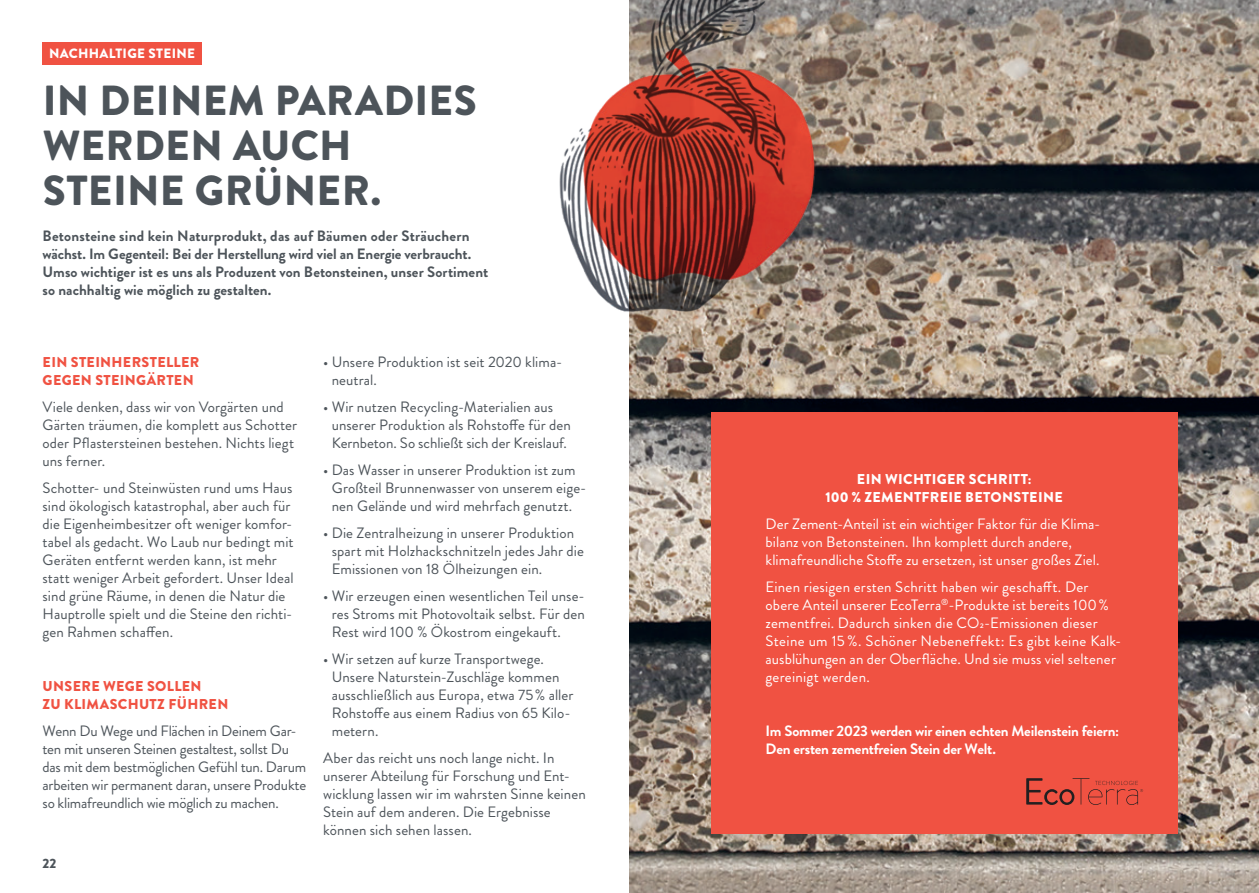
<style>
.page{position:relative;width:1259px;height:893px;background:#fff}
.page>*{position:absolute;margin:0;border:0;box-sizing:border-box;transform-origin:0 0}
.t1{font:900 42px/45px "Brandon Grotesque";letter-spacing:.01em;color:#4d545a}
.t2{font:15px/18px "Brandon Grotesque";letter-spacing:.005em;color:#4d545a}
.t3{font:15px/18px "Brandon Grotesque";letter-spacing:.01em;color:#fff}
.t4{font:700 15px/18px "Brandon Grotesque";color:#4d545a}
.t5{font:15px/18px "Brandon Grotesque";letter-spacing:-.015em;color:#4d545a}
.t6{font:700 15px/18px "Brandon Grotesque";letter-spacing:-.015em;color:#fff}
.t7{font:900 14.25px/18px "Brandon Grotesque";letter-spacing:.025em;color:#f05242}
.t8{font:900 14.25px/18px "Brandon Grotesque";letter-spacing:.02em;color:#fff;text-align:center}
.t9{font:900 13.5px "Brandon Grotesque";letter-spacing:.025em;color:#fff}
.t10{font:900 13.5px "Brandon Grotesque";color:#4d545a}
</style>
<div class="page">
<img style="left:629px;top:0;width:630px;height:893px">
<div style="left:711px;top:412px;width:467px;height:421px;background:#f05242"></div>
<div style="left:43px;top:43px;width:159px;height:22px;background:#f05242"></div>
<img style="left:559px;top:0;width:267px;height:322px">
<svg style="left:1026px;top:778px;width:117px;height:27px"></svg>
<p class="t9" style="left:49px;top:44px;width:148px">NACHHALTIGE STEINE</p>
<h1 class="t1" style="left:43px;top:78px;width:436px">IN DEINEM PARADIES<br>WERDEN AUCH<br>STEINE GRÜNER.</h1>
<p class="t4" style="left:43px;top:227px;width:447px">Betonsteine sind kein Naturprodukt, das auf Bäumen oder Sträuchern wächst. Im Gegenteil: Bei der Herstellung wird viel an Energie verbraucht.<br>Umso wichtiger ist es uns als Produzent von Betonsteinen, unser Sortiment so nachhaltig wie möglich zu gestalten.</p>
<p class="t7" style="left:43px;top:353px;width:158px">EIN STEINHERSTELLER<br>GEGEN STEINGÄRTEN</p>
<p class="t2" style="left:43px;top:398px;width:256px">Viele denken, dass wir von Vorgärten und Gärten träumen, die komplett aus Schotter oder Pflastersteinen bestehen. Nichts liegt uns ferner.</p>
<p class="t2" style="left:43px;top:479px;width:253px">Schotter- und Steinwüsten rund ums Haus sind ökologisch katastrophal, aber auch für die Eigenheimbesitzer oft weniger komfor&shy;tabel als gedacht. Wo Laub nur bedingt mit Geräten entfernt werden kann, ist mehr statt weniger Arbeit gefordert. Unser Ideal sind grüne Räume, in denen die Natur die Hauptrolle spielt und die Steine den richti&shy;gen Rahmen schaffen.</p>
<p class="t7" style="left:43px;top:677px;width:187px">UNSERE WEGE SOLLEN<br>ZU KLIMASCHUTZ FÜHREN</p>
<p class="t5" style="left:43px;top:722px;width:265px">Wenn Du Wege und Flächen in Deinem Gar&shy;ten mit unseren Steinen gestaltest, sollst Du das mit dem bestmöglichen Gefühl tun. Darum arbeiten wir permanent daran, unsere Produkte so klimafreundlich wie möglich zu machen.</p>
<p class="t10" style="left:43px;top:854px;width:15px">22</p>
<p class="t2" style="left:332px;top:353px;width:232px;text-indent:-9px">• Unsere Produktion ist seit 2020 klima&shy;neutral.</p>
<p class="t2" style="left:332px;top:398px;width:241px;text-indent:-9px">• Wir nutzen Recycling-Materialien aus unserer Produktion als Rohstoffe für den<br>Kernbeton. So schließt sich der Kreislauf.</p>
<p class="t2" style="left:332px;top:461px;width:256px;text-indent:-9px">• Das Wasser in unserer Produktion ist zum<br>Großteil Brunnenwasser von unserem eige&shy;nen Gelände und wird mehrfach genutzt.</p>
<p class="t2" style="left:332px;top:524px;width:254px;text-indent:-9px">• Die Zentralheizung in unserer Produktion spart mit Holzhackschnitzeln jedes Jahr die<br>Emissionen von 18 Ölheizungen ein.</p>
<p class="t2" style="left:332px;top:587px;width:254px;text-align:justify;text-indent:-9px">• Wir erzeugen einen wesentlichen Teil unse&shy;res Stroms mit Photovoltaik selbst. Für den Rest wird 100 % Ökostrom eingekauft.</p>
<p class="t2" style="left:332px;top:650px;width:243px;text-indent:-9px">• Wir setzen auf kurze Transportwege.<br>Unsere Naturstein-Zuschläge kommen ausschließlich aus Europa, etwa 75% aller Rohstoffe aus einem Radius von 65 Kilo&shy;metern.</p>
<p class="t2" style="left:323px;top:749px;width:264px">Aber das reicht uns noch lange nicht. In unserer Abteilung für Forschung und Ent&shy;wicklung lassen wir im wahrsten Sinne keinen Stein auf dem anderen. Die Ergebnisse können sich sehen lassen.</p>
<p class="t8" style="left:825px;top:470px;width:239px">EIN WICHTIGER SCHRITT:<br>100 % ZEMENTFREIE BETONSTEINE</p>
<p class="t3" style="left:765px;top:515px;width:336px">Der Zement-Anteil ist ein wichtiger Faktor für die Klima&shy;bilanz von Betonsteinen. Ihn komplett durch andere, klimafreundliche Stoffe zu ersetzen, ist unser großes Ziel.</p>
<p class="t3" style="left:765px;top:578px;width:357px">Einen riesigen ersten Schritt haben wir geschafft. Der obere Anteil unserer EcoTerra<sup>®</sup>-Produkte ist bereits 100% zementfrei. Dadurch sinken die CO2-Emissionen dieser Steine um 15%. Schöner Nebeneffekt: Es gibt keine Kalk&shy;ausblühungen an der Oberfläche. Und sie muss viel seltener gereinigt werden.</p>
<p class="t6" style="left:765px;top:722px;width:355px">Im Sommer 2023 werden wir einen echten Meilenstein feiern:<br>Den ersten zementfreien Stein der Welt.</p>
</div>
